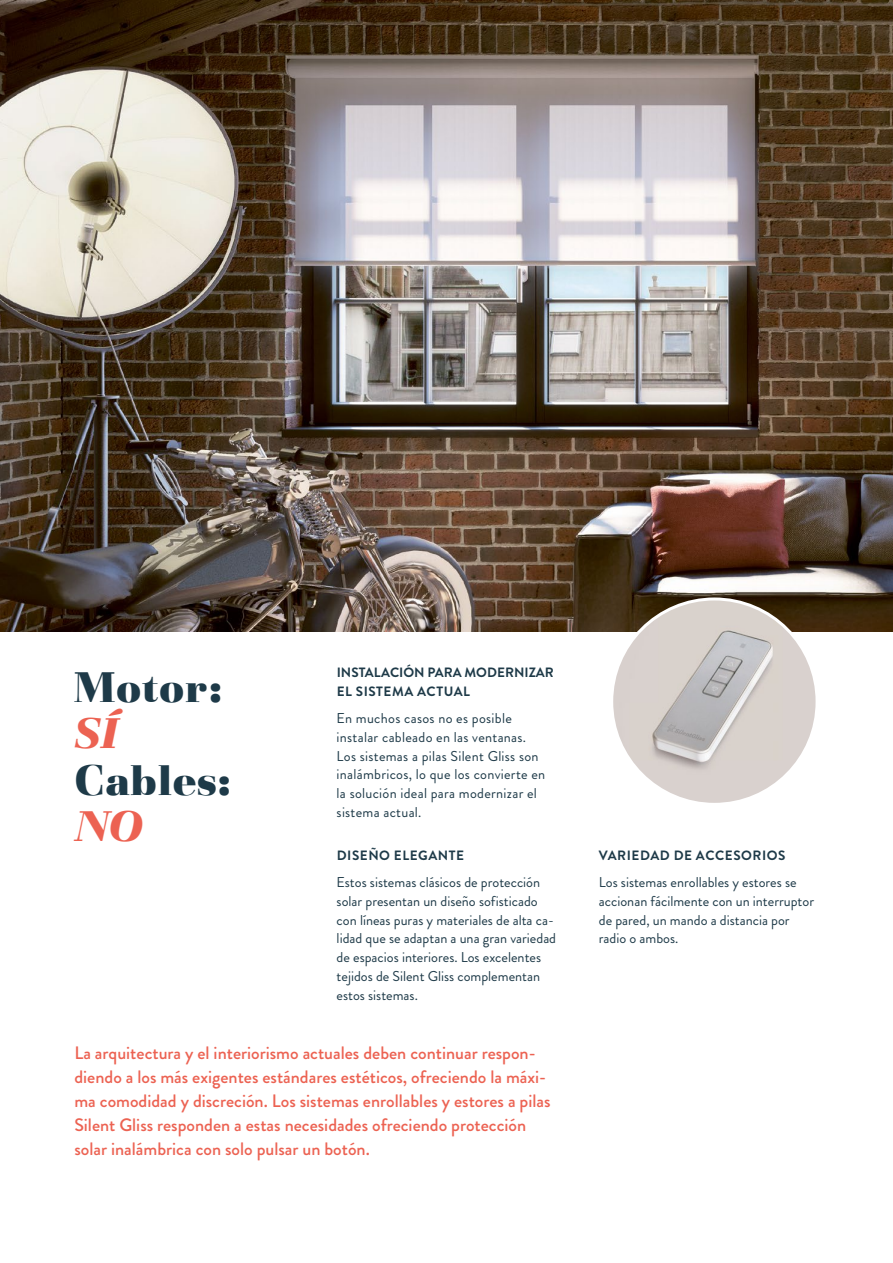
<style>
.page{position:relative;width:893px;height:1263px;background:#fff}
.page>*{position:absolute;margin:0;border:0;box-sizing:border-box;transform-origin:0 0}
.t1{font:900 44.25px "Basilia";letter-spacing:.02em;color:#1e3a48}
.t2{font:italic 900 44.25px "Basilia";color:#ec6252}
.t3{font:500 18px/24px "Brandon Grotesque";color:#ec6252}
.t4{font:14.25px/18.8px "Brandon Grotesque";color:#1e3a48}
.t5{font:14.25px/18.8px "Brandon Grotesque";letter-spacing:.02em;color:#1e3a48}
.t6{font:700 13.5px/18.8px "Brandon Grotesque";color:#1e3a48}
.t7{font:700 13.5px "Brandon Grotesque";letter-spacing:.04em;color:#1e3a48}
</style>
<div class="page">
<img style="left:0;top:0;width:893px;height:631px">
<img style="left:612px;top:599px;width:205px;height:205px;border-radius:103px">
<h1 class="t1" style="left:74px;top:660px;width:149px">Motor:</h1>
<h1 class="t2" style="left:74px;top:708px;width:44px">SÍ</h1>
<h1 class="t1" style="left:74px;top:753px;width:158px">Cables:</h1>
<h1 class="t2" style="left:74px;top:801px;width:70px">NO</h1>
<p class="t6" style="left:337px;top:663px;width:219px">INSTALACIÓN PARA MODERNIZAR<br>EL SISTEMA ACTUAL</p>
<p class="t5" style="left:337px;top:709px;width:210px">En muchos casos no es posible instalar cableado en las ventanas.<br>Los sistemas a pilas Silent Gliss son inalámbricos, lo que los convierte en la solución ideal para modernizar el sistema actual.</p>
<p class="t7" style="left:337px;top:846px;width:129px">DISEÑO ELEGANTE</p>
<p class="t4" style="left:337px;top:873px;width:221px">Estos sistemas clásicos de protección solar presentan un diseño sofisticado con líneas puras y materiales de alta ca&shy;lidad que se adaptan a una gran variedad de espacios interiores. Los excelentes tejidos de Silent Gliss complementan estos sistemas.</p>
<p class="t3" style="left:74px;top:1041px;width:478px">La arquitectura y el interiorismo actuales deben continuar respon&shy;diendo a los más exigentes estándares estéticos, ofreciendo la máxi&shy;ma comodidad y discreción. Los sistemas enrollables y estores a pilas Silent Gliss responden a estas necesidades ofreciendo protección solar inalámbrica con solo pulsar un botón.</p>
<p class="t7" style="left:599px;top:846px;width:188px">VARIEDAD DE ACCESORIOS</p>
<p class="t4" style="left:599px;top:873px;width:217px">Los sistemas enrollables y estores se accionan fácilmente con un interruptor de pared, un mando a distancia por radio o ambos.</p>
</div>
